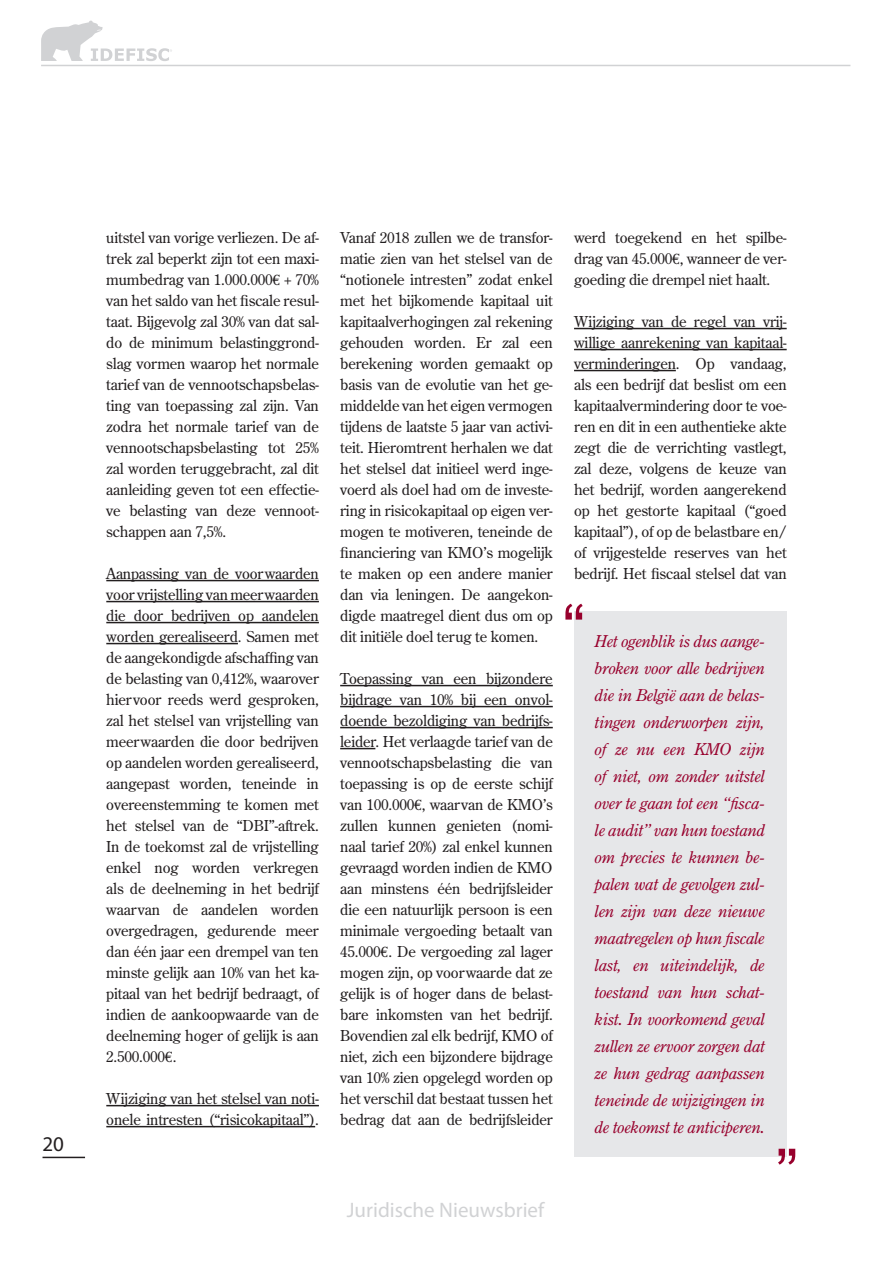
<style>
.page{position:relative;width:893px;height:1263px;background:#fff}
.page>*{position:absolute;margin:0;border:0;box-sizing:border-box;transform-origin:0 0}
.t1{font:21px "Myriad Pro";color:#d1d2d4}
.t2{font:21px "Myriad Pro";color:#231f20}
.t3{font:italic 16.5px/27px "Century Oldstyle BT";letter-spacing:-.01em;color:#98012d;text-align:justify}
.t4{font:15px/21px "Century Old Style";letter-spacing:-.01em;color:#231f20;text-align:justify}
.s1{font-family:"Euro Serif"}
</style>
<div class="page">
<hr style="left:43px;top:1157px;width:42px;height:1px;background:#231f20">
<hr style="left:41px;top:65px;width:809px;height:1px;background:#d1d2d4">
<svg style="left:41px;top:21px;width:131px;height:40px"></svg>
<hr style="left:106px;top:580px;width:213px;height:1px;background:#231f20">
<hr style="left:106px;top:601px;width:213px;height:1px;background:#231f20">
<hr style="left:106px;top:622px;width:213px;height:1px;background:#231f20">
<hr style="left:106px;top:643px;width:132px;height:1px;background:#231f20">
<hr style="left:106px;top:1105px;width:213px;height:1px;background:#231f20">
<hr style="left:106px;top:1126px;width:209px;height:1px;background:#231f20">
<hr style="left:340px;top:685px;width:213px;height:1px;background:#231f20">
<hr style="left:340px;top:706px;width:213px;height:1px;background:#231f20">
<hr style="left:340px;top:727px;width:213px;height:1px;background:#231f20">
<hr style="left:340px;top:748px;width:35px;height:1px;background:#231f20">
<hr style="left:574px;top:328px;width:213px;height:1px;background:#231f20">
<hr style="left:574px;top:349px;width:213px;height:1px;background:#231f20">
<hr style="left:574px;top:370px;width:102px;height:1px;background:#231f20">
<div style="left:574px;top:612px;width:213px;height:545px;background:#e6e7e9"></div>
<svg style="left:565px;top:604px;width:18px;height:16px"></svg>
<svg style="left:778px;top:1149px;width:17px;height:15px"></svg>
<h1 class="t2" style="left:43px;top:1133px;width:23px">20</h1>
<p class="t4" style="left:106px;top:227px;width:214px">uitstel van vorige verliezen. De af&shy;trek zal beperkt zijn tot een maxi&shy;mumbedrag van 1.000.000<span class="s1">€</span> + 70% van het saldo van het fiscale resul&shy;taat. Bijgevolg zal 30% van dat sal&shy;do de minimum belastinggrond&shy;slag vormen waarop het normale tarief van de vennootschapsbelas&shy;ting van toepassing zal zijn. Van zodra het normale tarief van de vennootschapsbelasting tot 25% zal worden teruggebracht, zal dit aanleiding geven tot een effectie&shy;ve belasting van deze vennoot&shy;schappen aan 7,5%.</p>
<p class="t4" style="left:106px;top:563px;width:214px">Aanpassing van de voorwaarden voor vrijstelling van meerwaarden die door bedrijven op aandelen worden gerealiseerd. Samen met de aangekondigde afschaffing van de belasting van 0,412%, waarover hiervoor reeds werd gesproken, zal het stelsel van vrijstelling van meerwaarden die door bedrijven op aandelen worden gerealiseerd, aangepast worden, teneinde in overeenstemming te komen met het stelsel van de “DBI”-aftrek.<br>In de toekomst zal de vrijstelling enkel nog worden verkregen als de deelneming in het bedrijf waarvan de aandelen worden overgedragen, gedurende meer dan één jaar een drempel van ten minste gelijk aan 10% van het ka&shy;pitaal van het bedrijf bedraagt, of indien de aankoopwaarde van de deelneming hoger of gelijk is aan 2.500.000<span class="s1">€</span>.</p>
<p class="t4" style="left:106px;top:1088px;width:214px">Wijziging van het stelsel van noti&shy;onele intresten (“risicokapitaal”).</p>
<p class="t4" style="left:340px;top:227px;width:214px">Vanaf 2018 zullen we de transfor&shy;matie zien van het stelsel van de “notionele intresten” zodat enkel met het bijkomende kapitaal uit kapitaalverhogingen zal rekening gehouden worden. Er zal een berekening worden gemaakt op basis van de evolutie van het ge&shy;middelde van het eigen vermogen tijdens de laatste 5 jaar van activi&shy;teit. Hieromtrent herhalen we dat het stelsel dat initieel werd inge&shy;voerd als doel had om de investe&shy;ring in risicokapitaal op eigen ver&shy;mogen te motiveren, teneinde de financiering van KMO’s mogelijk te maken op een andere manier dan via leningen. De aangekon&shy;digde maatregel dient dus om op dit initiële doel terug te komen.</p>
<p class="t4" style="left:340px;top:668px;width:214px">Toepassing van een bijzondere bijdrage van 10% bij een onvol&shy;doende bezoldiging van bedrijfs&shy;leider. Het verlaagde tarief van de vennootschapsbelasting die van toepassing is op de eerste schijf van 100.000<span class="s1">€</span>, waarvan de KMO’s zullen kunnen genieten (nomi&shy;naal tarief 20%) zal enkel kunnen gevraagd worden indien de KMO aan minstens één bedrijfsleider die een natuurlijk persoon is een minimale vergoeding betaalt van 45.000<span class="s1">€</span>. De vergoeding zal lager mogen zijn, op voorwaarde dat ze gelijk is of hoger dans de belast&shy;bare inkomsten van het bedrijf.<br>Bovendien zal elk bedrijf, KMO of niet, zich een bijzondere bijdrage van 10% zien opgelegd worden op het verschil dat bestaat tussen het bedrag dat aan de bedrijfsleider</p>
<p class="t4" style="left:574px;top:227px;width:214px">werd toegekend en het spilbe&shy;drag van 45.000<span class="s1">€</span>, wanneer de ver&shy;goeding die drempel niet haalt.</p>
<p class="t4" style="left:574px;top:311px;width:214px">Wijziging van de regel van vrij&shy;willige aanrekening van kapitaal&shy;verminderingen. Op vandaag, als een bedrijf dat beslist om een kapitaalvermindering door te voe&shy;ren en dit in een authentieke akte zegt die de verrichting vastlegt, zal deze, volgens de keuze van het bedrijf, worden aangerekend op het gestorte kapitaal (“goed kapitaal”), of op de belastbare en/ of vrijgestelde reserves van het bedrijf. Het fiscaal stelsel dat van</p>
<p class="t3" style="left:595px;top:628px;width:172px">Het ogenblik is dus aange&shy;broken voor alle bedrijven die in België aan de belas&shy;tingen onderworpen zijn, of ze nu een KMO zijn of niet, om zonder uitstel over te gaan tot een “fisca&shy;le audit” van hun toestand om precies te kunnen be&shy;palen wat de gevolgen zul&shy;len zijn van deze nieuwe maatregelen op hun fiscale last, en uiteindelijk, de toestand van hun schat&shy;kist. In voorkomend geval zullen ze ervoor zorgen dat ze hun gedrag aanpassen teneinde de wijzigingen in de toekomst te anticiperen.</p>
<h1 class="t1" style="left:347px;top:1198px;width:199px">Juridische Nieuwsbrief</h1>
</div>
